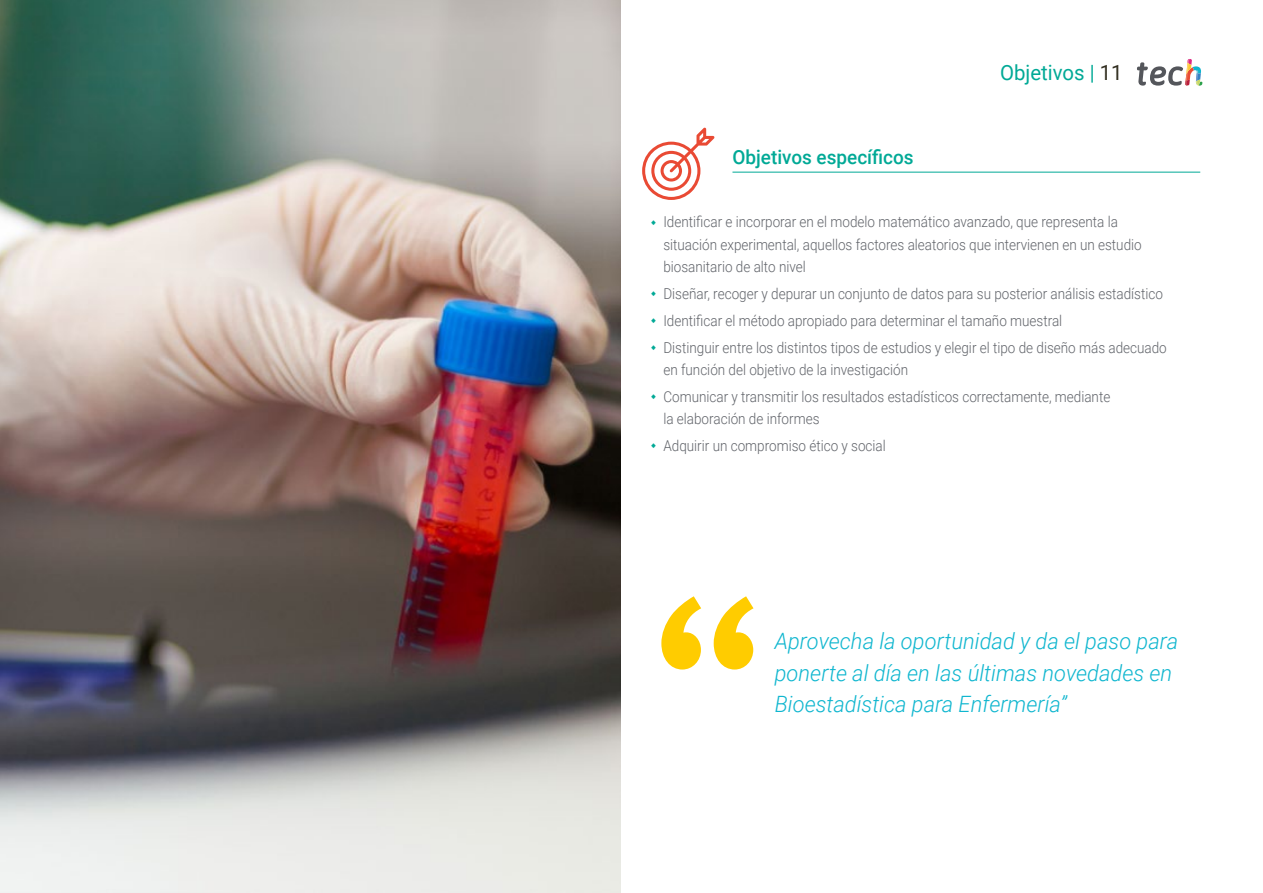
<style>
.page{position:relative;width:1263px;height:893px;background:#fff}
.page>*{position:absolute;margin:0;border:0;box-sizing:border-box;transform-origin:0 0}
.t1{font:italic 300 22.5px/31.5px "Roboto";color:#0fb6cf}
.t2{font:21px "Roboto";color:#00a996}
.t3{font:500 19.5px "Roboto";color:#00a996}
.t4{font:300 15px/26.7px "Roboto";color:#61646a;scale:.9 1}
.s1{color:#312e20}
</style>
<div class="page">
<img style="left:0;top:0;width:621px;height:893px">
<svg style="left:1137px;top:59px;width:65px;height:27px"></svg>
<hr style="left:732px;top:172px;width:468px;height:1px;background:#00a996">
<svg style="left:642px;top:128px;width:72px;height:72px"></svg>
<svg style="left:661px;top:596px;width:92px;height:73px"></svg>
<h3 class="t3" style="left:732px;top:143px;width:183px">Objetivos específicos</h3>
<h2 class="t2" style="left:1000px;top:57px;width:124px">Objetivos | <span class="s1">11</span></h2>
<p class="t4" style="left:663px;top:210px;width:533px;line-height:22.5px">Identificar e incorporar en el modelo matemático avanzado, que representa la situación experimental, aquellos factores aleatorios que intervienen en un estudio biosanitario de alto nivel</p>
<p class="t4" style="left:663px;top:280px;width:561px">Diseñar, recoger y depurar un conjunto de datos para su posterior análisis estadístico<br>Identificar el método apropiado para determinar el tamaño muestral<br>Distinguir entre los distintos tipos de estudios y elegir el tipo de diseño más adecuado</p>
<p class="t4" style="left:663px;top:356px;width:498px">en función del objetivo de la investigación<br>Comunicar y transmitir los resultados estadísticos correctamente, mediante</p>
<p class="t4" style="left:663px;top:405px;width:249px">la elaboración de informes<br>Adquirir un compromiso ético y social</p>
<h1 class="t1" style="left:775px;top:625px;width:405px">Aprovecha la oportunidad y da el paso para ponerte al día en las últimas novedades en<br>Bioestadística para Enfermería”</h1>
</div>
